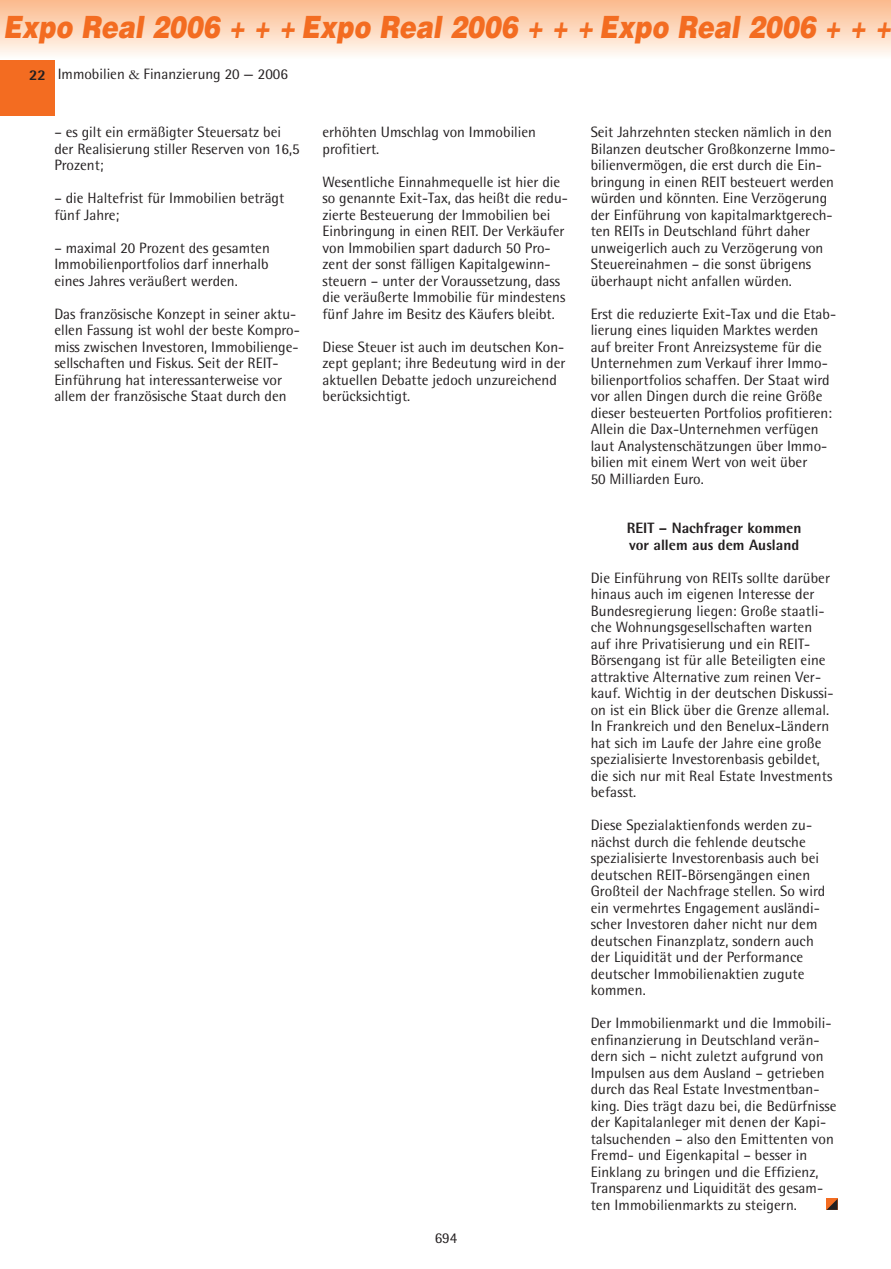
<style>
.page{position:relative;width:891px;height:1269px;background:#fff}
.page>*{position:absolute;margin:0;border:0;box-sizing:border-box;transform-origin:0 0}
.t1{font:italic 900 30.75px "Helvetica";color:#f36c21;scale:.83 1}
.t2{font:15px/16.5px "Rotis Semi Sans";color:#231f20}
.t3{font:800 15px/16.5px "Rotis Semi Sans";color:#231f20}
.s1{font-weight:800}
.s2{font-family:"Garamond"}
</style>
<div class="page">
<div style="left:0;top:61px;width:54px;height:55px;background:#f36c21"></div>
<div style="left:0;top:0;width:890px;height:59px;background:linear-gradient(to bottom,#fbb98b,#fffcf8)"></div>
<svg style="left:826px;top:1199px;width:11px;height:11px"></svg>
<h1 class="t1" style="left:3px;top:7px;width:1071px">Expo Real 2006 + + + Expo Real 2006 + + + Expo Real 2006 + + +</h1>
<p class="t2" style="left:29px;top:66px;width:260px"><span class="s1">22</span> Immobilien <span class="s2">&amp;</span> Finanzierung 20 — 2006</p>
<p class="t2" style="left:54px;top:124px;width:247px">– es gilt ein ermäßigter Steuersatz bei der Realisierung stiller Reserven von 16,5<br>Prozent;</p>
<p class="t2" style="left:54px;top:190px;width:231px">– die Haltefrist für Immobilien beträgt fünf Jahre;</p>
<p class="t2" style="left:54px;top:239px;width:217px;text-align:justify">– maximal 20 Prozent des gesamten Immobilienportfolios darf innerhalb eines Jahres veräußert werden.</p>
<p class="t2" style="left:54px;top:305px;width:247px">Das französische Konzept in seiner aktu&shy;ellen Fassung ist wohl der beste Kompro&shy;miss zwischen Investoren, Immobilienge&shy;sellschaften und Fiskus. Seit der REIT-Einführung hat interessanterweise vor allem der französische Staat durch den</p>
<p class="t2" style="left:322px;top:124px;width:215px">erhöhten Umschlag von Immobilien profitiert.</p>
<p class="t2" style="left:322px;top:173px;width:247px">Wesentliche Einnahmequelle ist hier die so genannte Exit-Tax, das heißt die redu&shy;zierte Besteuerung der Immobilien bei Einbringung in einen REIT. Der Verkäufer von Immobilien spart dadurch 50 Pro&shy;zent der sonst fälligen Kapitalgewinn&shy;steuern – unter der Voraussetzung, dass die veräußerte Immobilie für mindestens fünf Jahre im Besitz des Käufers bleibt.</p>
<p class="t2" style="left:322px;top:338px;width:244px">Diese Steuer ist auch im deutschen Kon&shy;zept geplant; ihre Bedeutung wird in der aktuellen Debatte jedoch unzureichend berücksichtigt.</p>
<p class="t2" style="left:434px;top:1229px;width:24px">694</p>
<p class="t2" style="left:590px;top:124px;width:246px">Seit Jahrzehnten stecken nämlich in den Bilanzen deutscher Großkonzerne Immo&shy;bilienvermögen, die erst durch die Ein&shy;bringung in einen REIT besteuert werden würden und könnten. Eine Verzögerung der Einführung von kapitalmarktgerech&shy;ten REITs in Deutschland führt daher unweigerlich auch zu Verzögerung von Steuereinahmen – die sonst übrigens überhaupt nicht anfallen würden.</p>
<p class="t2" style="left:590px;top:305px;width:247px">Erst die reduzierte Exit-Tax und die Etab&shy;lierung eines liquiden Marktes werden auf breiter Front Anreizsysteme für die Unternehmen zum Verkauf ihrer Immo&shy;bilienportfolios schaffen. Der Staat wird vor allen Dingen durch die reine Größe dieser besteuerten Portfolios profitieren:<br>Allein die Dax-Unternehmen verfügen laut Analystenschätzungen über Immo&shy;bilien mit einem Wert von weit über<br>50 Milliarden Euro.</p>
<p class="t3" style="left:626px;top:520px;width:176px">REIT – Nachfrager kommen vor allem aus dem Ausland</p>
<p class="t2" style="left:590px;top:569px;width:244px">Die Einführung von REITs sollte darüber hinaus auch im eigenen Interesse der Bundesregierung liegen: Große staatli&shy;che Wohnungsgesellschaften warten auf ihre Privatisierung und ein REIT-Börsengang ist für alle Beteiligten eine attraktive Alternative zum reinen Ver&shy;kauf. Wichtig in der deutschen Diskussi&shy;on ist ein Blick über die Grenze allemal.<br>In Frankreich und den Benelux-Ländern hat sich im Laufe der Jahre eine große spezialisierte Investorenbasis gebildet, die sich nur mit Real Estate Investments befasst.</p>
<p class="t2" style="left:590px;top:817px;width:236px">Diese Spezialaktienfonds werden zu&shy;nächst durch die fehlende deutsche spezialisierte Investorenbasis auch bei deutschen REIT-Börsengängen einen Großteil der Nachfrage stellen. So wird ein vermehrtes Engagement ausländi&shy;scher Investoren daher nicht nur dem deutschen Finanzplatz, sondern auch der Liquidität und der Performance deutscher Immobilienaktien zugute kommen.</p>
<p class="t2" style="left:590px;top:1015px;width:247px">Der Immobilienmarkt und die Immobili&shy;enfinanzierung in Deutschland verän&shy;dern sich – nicht zuletzt aufgrund von Impulsen aus dem Ausland – getrieben durch das Real Estate Investmentban&shy;king. Dies trägt dazu bei, die Bedürfnisse der Kapitalanleger mit denen der Kapi&shy;talsuchenden – also den Emittenten von Fremd- und Eigenkapital – besser in Einklang zu bringen und die Effizienz, Transparenz und Liquidität des gesam&shy;ten Immobilienmarkts zu steigern.</p>
</div>
